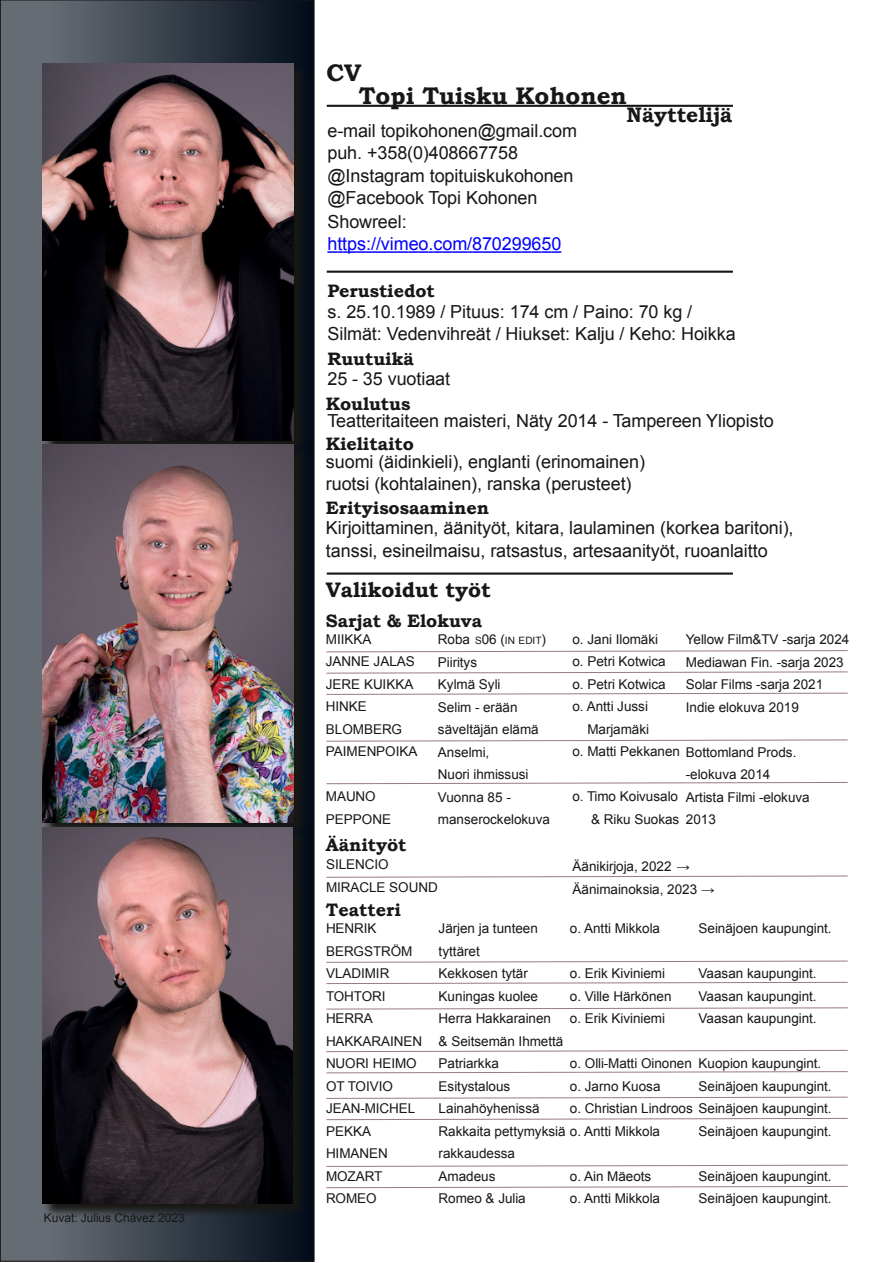
<style>
.page{position:relative;width:893px;height:1263px;background:#fff}
.page>*{position:absolute;margin:0;border:0;box-sizing:border-box;transform-origin:0 0}
.t1{font:700 24px/22.5px "Bookman Old Style";color:#181715}
.t2{font:700 21px "Bookman Old Style";letter-spacing:-.005em;color:#181715}
.t3{font:18px/22.5px "Arial";letter-spacing:-.005em;color:#181715}
.t4{font:700 18px "Bookman Old Style";color:#181715}
.t5{font:18px "Arial";letter-spacing:-.005em;color:#00f}
.t6{font:13.5px/22.5px "Arial";color:#181715}
.t7{font:12px "Arial";letter-spacing:-.005em;color:#181715}
.s1{font-size:10.2px}
</style>
<div class="page">
<div style="left:0;top:0;width:314px;height:1261px;background:linear-gradient(to right,#73787f,#040f1b)"></div>
<svg style="left:43px;top:64px;width:267px;height:381px;background:#11151a"></svg>
<img style="left:43px;top:64px;width:251px;height:377px">
<div style="left:43px;top:445px;width:267px;height:392px;background:linear-gradient(to bottom,#0d1218,#0f1318)"></div>
<img style="left:43px;top:445px;width:251px;height:377px">
<svg style="left:43px;top:827px;width:265px;height:391px;background:#171b20"></svg>
<img style="left:43px;top:827px;width:250px;height:376px">
<hr style="left:327px;top:105px;width:406px;height:2px;background:#181715">
<hr style="left:327px;top:572px;width:406px;height:3px;background:#181715">
<svg style="left:326px;top:650px;width:522px;height:3px"></svg>
<svg style="left:327px;top:251px;width:234px;height:2px"></svg>
<hr style="left:327px;top:271px;width:406px;height:2px;background:#181715">
<svg style="left:326px;top:671px;width:522px;height:3px"></svg>
<svg style="left:326px;top:692px;width:522px;height:3px"></svg>
<svg style="left:326px;top:739px;width:522px;height:3px"></svg>
<svg style="left:326px;top:782px;width:522px;height:2px"></svg>
<svg style="left:326px;top:960px;width:522px;height:3px"></svg>
<svg style="left:326px;top:1007px;width:522px;height:3px"></svg>
<svg style="left:326px;top:981px;width:522px;height:3px"></svg>
<svg style="left:326px;top:1049px;width:522px;height:3px"></svg>
<svg style="left:326px;top:1118px;width:522px;height:2px"></svg>
<svg style="left:326px;top:1071px;width:522px;height:2px"></svg>
<svg style="left:326px;top:1096px;width:522px;height:3px"></svg>
<svg style="left:326px;top:1164px;width:522px;height:3px"></svg>
<svg style="left:326px;top:1186px;width:522px;height:2px"></svg>
<svg style="left:326px;top:875px;width:522px;height:3px"></svg>
<p class="t7" style="left:44px;top:1211px;width:142px">Kuvat: Julius Chávez 2023</p>
<h1 class="t1" style="left:359px;top:62px;width:270px;text-indent:-32px">CV<br>Topi Tuisku Kohonen</h1>
<h3 class="t3" style="left:327px;top:119px;width:251px">e-mail topikohonen@gmail.com puh. +358(0)408667758 @Instagram topituiskukohonen @Facebook Topi Kohonen</h3>
<h2 class="t2" style="left:627px;top:102px;width:107px">Näyttelijä</h2>
<h3 class="t3" style="left:327px;top:211px;width:81px">Showreel:</h3>
<h3 class="t5" style="left:327px;top:233px;width:235px">https://vimeo.com/870299650</h3>
<h3 class="t4" style="left:327px;top:280px;width:109px">Perustiedot</h3>
<h3 class="t3" style="left:327px;top:300px;width:410px">s. 25.10.1989 / Pituus: 174 cm / Paino: 70 kg /<br>Silmät: Vedenvihreät / Hiukset: Kalju / Keho: Hoikka</h3>
<h3 class="t4" style="left:327px;top:348px;width:88px">Ruutuikä</h3>
<h3 class="t3" style="left:327px;top:368px;width:124px">25 - 35 vuotiaat</h3>
<h3 class="t4" style="left:326px;top:393px;width:86px">Koulutus</h3>
<h3 class="t3" style="left:327px;top:410px;width:448px">Teatteritaiteen maisteri, Näty 2014 - Tampereen Yliopisto</h3>
<h3 class="t4" style="left:326px;top:433px;width:89px">Kielitaito</h3>
<h3 class="t3" style="left:326px;top:450px;width:321px">suomi (äidinkieli), englanti (erinomainen) ruotsi (kohtalainen), ranska (perusteet)</h3>
<h3 class="t4" style="left:326px;top:497px;width:164px">Erityisosaaminen</h3>
<h3 class="t3" style="left:326px;top:517px;width:469px">Kirjoittaminen, äänityöt, kitara, laulaminen (korkea baritoni), tanssi, esineilmaisu, ratsastus, artesaanityöt, ruoanlaitto</h3>
<h2 class="t2" style="left:326px;top:577px;width:166px">Valikoidut työt</h2>
<h3 class="t4" style="left:326px;top:610px;width:158px">Sarjat &amp; Elokuva</h3>
<p class="t6" style="left:326px;top:628px;width:93px">MIIKKA<br>JANNE JALAS<br>JERE KUIKKA<br>HINKE<br>BLOMBERG<br>PAIMENPOIKA</p>
<p class="t6" style="left:326px;top:785px;width:67px">MAUNO<br>PEPPONE</p>
<p class="t6" style="left:438px;top:628px;width:114px">Roba <span class="s1">S</span>06 (<span class="s1">IN EDIT</span>)<br>Piiritys<br>Kylmä Syli<br>Selim - erään säveltäjän elämä<br>Anselmi,<br>Nuori ihmissusi<br>Vuonna 85 - manserockelokuva</p>
<p class="t6" style="left:572px;top:628px;width:95px">o. Jani Ilomäki o. Petri Kotwica o. Petri Kotwica o. Antti Jussi</p>
<p class="t6" style="left:686px;top:628px;width:165px">Yellow Film&amp;TV -sarja 2024<br>Mediawan Fin. -sarja 2023<br>Solar Films -sarja 2021<br>Indie elokuva 2019</p>
<p class="t6" style="left:572px;top:718px;width:226px;text-indent:15px">Marjamäki<br>o. Matti Pekkanen Bottomland Prods.</p>
<p class="t6" style="left:572px;top:785px;width:108px;text-align:right">o. Timo Koivusalo &amp; Riku Suokas</p>
<p class="t6" style="left:686px;top:763px;width:125px">-elokuva 2014<br>Artista Filmi -elokuva<br>2013</p>
<h3 class="t4" style="left:326px;top:834px;width:82px">Äänityöt</h3>
<p class="t6" style="left:326px;top:853px;width:113px">SILENCIO<br>MIRACLE SOUND</p>
<p class="t6" style="left:573px;top:855px;width:143px">Äänikirjoja, 2022 →<br>Äänimainoksia, 2023 →</p>
<h3 class="t4" style="left:326px;top:899px;width:76px">Teatteri</h3>
<p class="t6" style="left:326px;top:917px;width:98px">HENRIK<br>BERGSTRÖM<br>VLADIMIR<br>TOHTORI<br>HERRA<br>HAKKARAINEN<br>NUORI HEIMO<br>OT TOIVIO<br>JEAN-MICHEL<br>PEKKA<br>HIMANEN<br>MOZART<br>ROMEO</p>
<p class="t6" style="left:439px;top:917px;width:223px">Järjen ja tunteen<br>tyttäret<br>Kekkosen tytär<br>Kuningas kuolee<br>Herra Hakkarainen<br>&amp; Seitsemän Ihmettä<br>Patriarkka<br>Esitystalous<br>Lainahöyhenissä<br>Rakkaita pettymyksiä o. Antti Mikkola rakkaudessa<br>Amadeus<br>Romeo &amp; Julia</p>
<p class="t6" style="left:699px;top:917px;width:135px">Seinäjoen kaupungint.</p>
<p class="t6" style="left:699px;top:962px;width:120px;text-align:justify">Vaasan kaupungint.<br>Vaasan kaupungint.<br>Vaasan kaupungint.</p>
<p class="t6" style="left:699px;top:1052px;width:135px">Kuopion kaupungint.<br>Seinäjoen kaupungint.</p>
<p class="t6" style="left:699px;top:1120px;width:135px">Seinäjoen kaupungint.</p>
<p class="t6" style="left:699px;top:1165px;width:135px">Seinäjoen kaupungint.<br>Seinäjoen kaupungint.</p>
<p class="t6" style="left:570px;top:917px;width:92px">o. Antti Mikkola</p>
<p class="t6" style="left:570px;top:962px;width:103px">o. Erik Kiviniemi o. Ville Härkönen o. Erik Kiviniemi</p>
<p class="t6" style="left:570px;top:1052px;width:263px">o. Olli-Matti Oinonen<br>o. Jarno Kuosa<br>o. Christian Lindroos Seinäjoen kaupungint.</p>
<p class="t6" style="left:570px;top:1165px;width:92px">o. Ain Mäeots o. Antti Mikkola</p>
</div>
